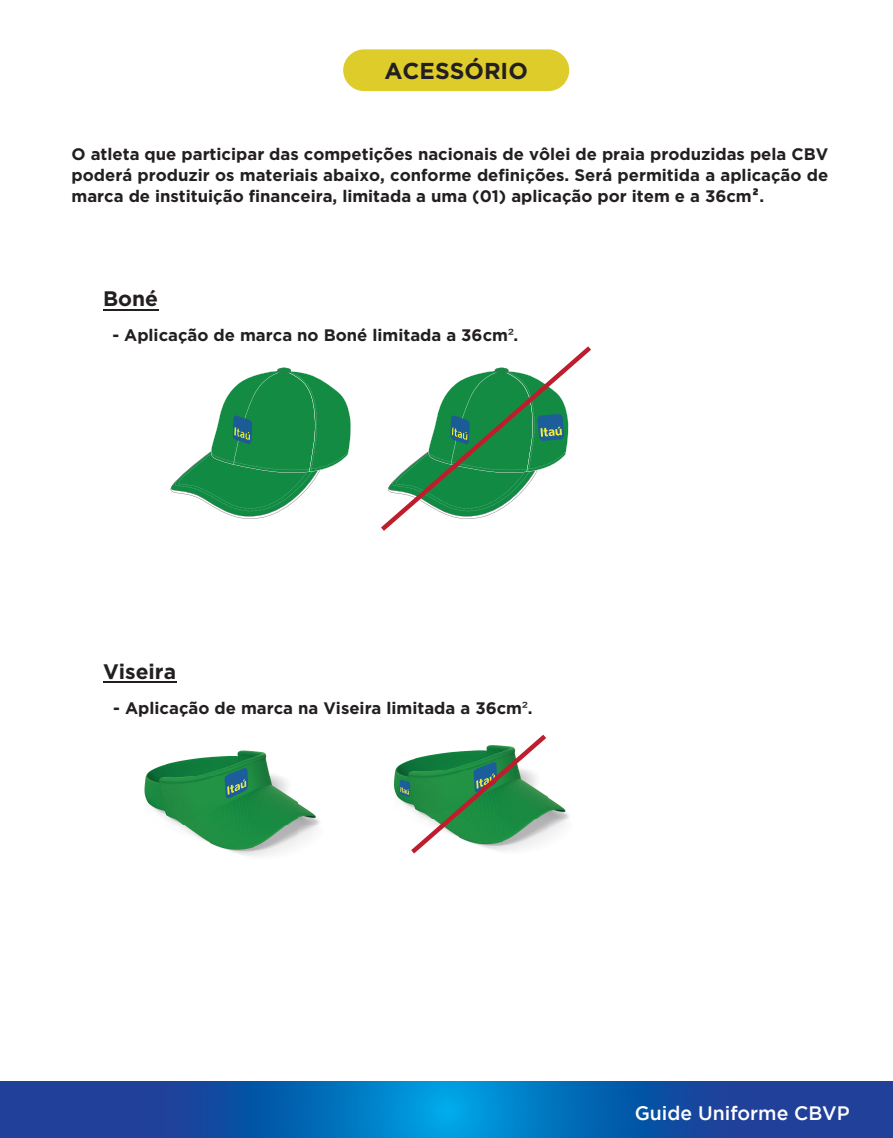
<style>
.page{position:relative;width:893px;height:1138px;background:#fff}
.page>*{position:absolute;margin:0;border:0;box-sizing:border-box;transform-origin:0 0}
.t1{font:700 22.95px "Gotham";color:#231f20}
.t2{font:700 21px "Gotham";color:#231f20}
.t3{font:500 19.35px "Gotham";color:#fff}
.t4{font:700 16.65px/21.3px "Gotham";color:#231f20;text-align:justify}
.s1{font-family:"FS Joey";font-weight:800}
.s2{font-family:"Arial";font-weight:400}
</style>
<div class="page">
<svg style="left:0;top:1082px;width:893px;height:56px;background:#0f5bac"></svg>
<div style="left:343px;top:49px;width:226px;height:42px;background:#decc2b;border-radius:21px"></div>
<svg style="left:381px;top:346px;width:210px;height:185px"></svg>
<svg style="left:170px;top:368px;width:181px;height:151px"></svg>
<img style="left:394px;top:734px;width:175px;height:120px">
<img style="left:144px;top:750px;width:176px;height:106px">
<svg style="left:411px;top:735px;width:135px;height:118px"></svg>
<hr style="left:103px;top:309px;width:55px;height:1px;background:#231f20">
<hr style="left:103px;top:681px;width:73px;height:2px;background:#231f20">
<h1 class="t1" style="left:384px;top:58px;width:145px">ACESSÓRIO</h1>
<p class="t4" style="left:72px;top:143px;width:758px">O atleta que participar das competições nacionais de vôlei de praia produzidas pela CBV poderá produzir os materiais abaixo, conforme definições. Será permitida a aplicação de marca de instituição financeira, limitada a uma (01) aplicação por item e a 36cm<span class="s1">²</span>.</p>
<p class="t2" style="left:103px;top:287px;width:57px">Boné</p>
<p class="t4" style="left:112px;top:324px;width:408px">- Aplicação de marca no Boné limitada a 36cm<span class="s2">²</span>.</p>
<p class="t2" style="left:103px;top:659px;width:75px">Viseira</p>
<p class="t4" style="left:113px;top:696px;width:421px">- Aplicação de marca na Viseira limitada a 36cm<span class="s2">²</span>.</p>
<p class="t3" style="left:635px;top:1102px;width:216px">Guide Uniforme CBVP</p>
</div>
